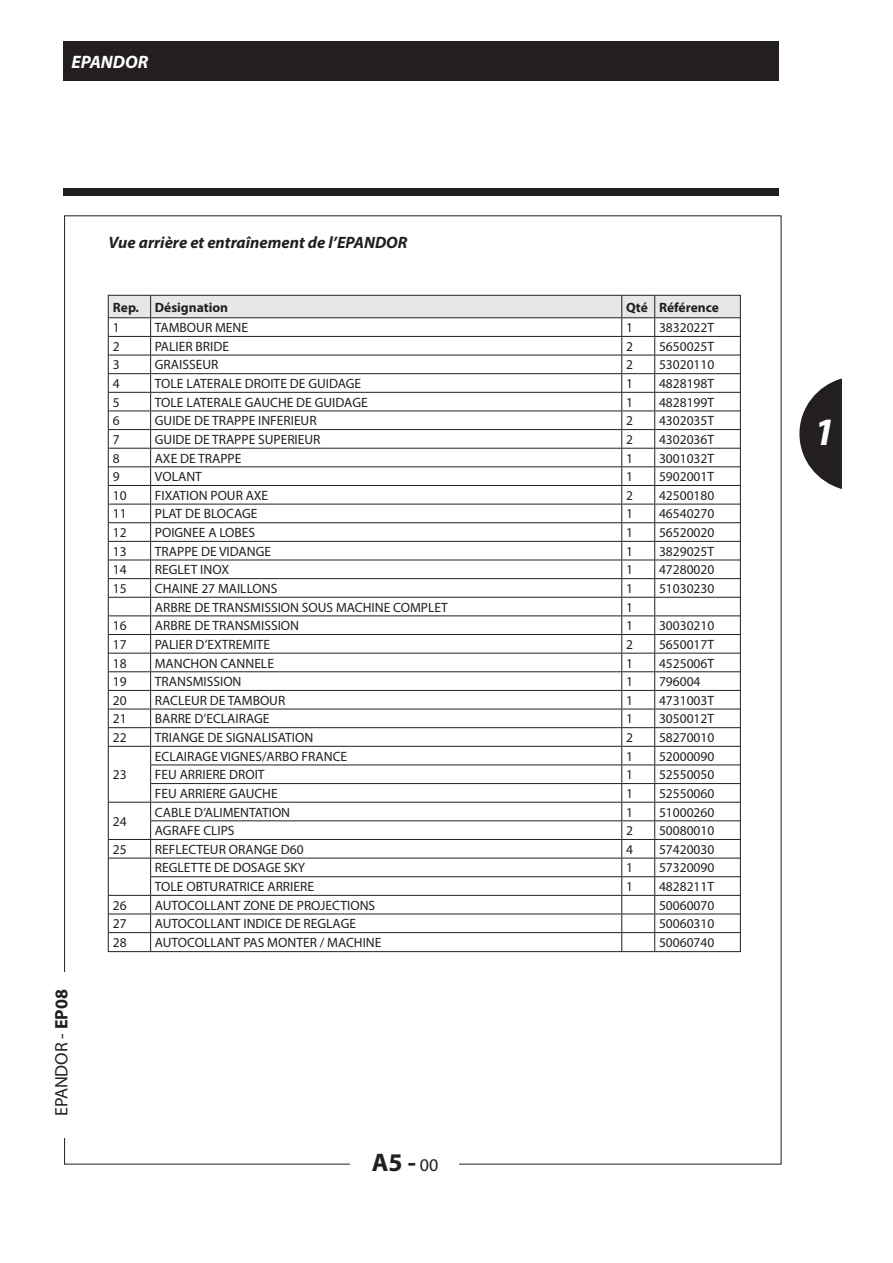
<style>
.page{position:relative;width:893px;height:1263px;background:#fff}
.page>*{position:absolute;margin:0;border:0;box-sizing:border-box;transform-origin:0 0}
.t1{font:italic 700 39px "Myriad Pro";color:#fff}
.t2{font:700 25.5px "Myriad Pro";color:#231f20}
.EP08{font:18px "Myriad Pro";color:#231f20}
.t3{font:italic 700 18px "Myriad Pro";color:#fff}
.t4{font:italic 700 16.5px "Myriad Pro";color:#231f20}
.Ligne_DES{font:13.5px "Myriad Pro";color:#231f20}
.Ligne_Ref{font:13.5px "Myriad Pro";color:#231f20}
.Ligne_Qte{font:13.5px "Myriad Pro";color:#231f20}
.En_tete_DES{font:700 13.5px "Myriad Pro";color:#231f20}
.En_tete_Ref{font:700 13.5px "Myriad Pro";color:#231f20}
.En_tete_REP{font:700 13.5px "Myriad Pro";color:#231f20}
.En_tete_Qte{font:700 13.5px "Myriad Pro";color:#231f20}
.s1{font-weight:700}
.s2{font-weight:400;font-size:18px}
</style>
<div class="page">
<svg style="left:799px;top:378px;width:43px;height:111px"></svg>
<div style="left:63px;top:188px;width:715px;height:8px;background:#231f20"></div>
<div style="left:63px;top:42px;width:715px;height:39px;background:#231f20"></div>
<svg style="left:110px;top:297px;width:629px;height:653px"></svg>
<p class="t3" style="left:71px;top:50px;width:78px">EPANDOR</p>
<p class="t4" style="left:109px;top:232px;width:300px">Vue arrière et entraînement de l’EPANDOR</p>
<p class="En_tete_REP" style="left:113px;top:298px;width:28px">Rep.</p>
<p class="En_tete_DES" style="left:155px;top:298px;width:75px">Désignation</p>
<p class="En_tete_Qte" style="left:626px;top:298px;width:23px">Qté</p>
<p class="En_tete_Ref" style="left:659px;top:298px;width:61px">Référence</p>
<p class="Ligne_Ref" style="left:113px;top:319px;width:8px">1</p>
<p class="Ligne_DES" style="left:155px;top:319px;width:95px">TAMBOUR MENE</p>
<p class="Ligne_Qte" style="left:626px;top:319px;width:8px">1</p>
<p class="Ligne_Ref" style="left:659px;top:319px;width:57px">3832022T</p>
<p class="Ligne_Ref" style="left:113px;top:338px;width:8px">2</p>
<p class="Ligne_DES" style="left:155px;top:338px;width:76px">PALIER BRIDE</p>
<p class="Ligne_Qte" style="left:626px;top:338px;width:8px">2</p>
<p class="Ligne_Ref" style="left:659px;top:338px;width:57px">5650025T</p>
<p class="Ligne_Ref" style="left:113px;top:357px;width:8px">3</p>
<p class="Ligne_DES" style="left:155px;top:357px;width:65px">GRAISSEUR</p>
<p class="Ligne_Qte" style="left:626px;top:357px;width:8px">2</p>
<p class="Ligne_Ref" style="left:659px;top:357px;width:57px">53020110</p>
<p class="Ligne_Ref" style="left:113px;top:375px;width:8px">4</p>
<p class="Ligne_DES" style="left:155px;top:375px;width:208px">TOLE LATERALE DROITE DE GUIDAGE</p>
<p class="Ligne_Qte" style="left:626px;top:375px;width:8px">1</p>
<p class="Ligne_Ref" style="left:659px;top:375px;width:57px">4828198T</p>
<p class="Ligne_Ref" style="left:113px;top:394px;width:8px">5</p>
<p class="Ligne_DES" style="left:155px;top:394px;width:214px">TOLE LATERALE GAUCHE DE GUIDAGE</p>
<p class="Ligne_Qte" style="left:626px;top:394px;width:8px">1</p>
<p class="Ligne_Ref" style="left:659px;top:394px;width:57px">4828199T</p>
<p class="Ligne_Ref" style="left:113px;top:412px;width:8px">6</p>
<p class="Ligne_DES" style="left:155px;top:412px;width:163px">GUIDE DE TRAPPE INFERIEUR</p>
<p class="Ligne_Qte" style="left:626px;top:412px;width:8px">2</p>
<p class="Ligne_Ref" style="left:659px;top:412px;width:57px">4302035T</p>
<p class="Ligne_Ref" style="left:113px;top:431px;width:8px">7</p>
<p class="Ligne_DES" style="left:155px;top:431px;width:167px">GUIDE DE TRAPPE SUPERIEUR</p>
<p class="Ligne_Qte" style="left:626px;top:431px;width:8px">2</p>
<p class="Ligne_Ref" style="left:659px;top:431px;width:57px">4302036T</p>
<p class="Ligne_Ref" style="left:113px;top:450px;width:8px">8</p>
<p class="Ligne_DES" style="left:155px;top:450px;width:88px">AXE DE TRAPPE</p>
<p class="Ligne_Qte" style="left:626px;top:450px;width:8px">1</p>
<p class="Ligne_Ref" style="left:659px;top:450px;width:57px">3001032T</p>
<p class="Ligne_Ref" style="left:113px;top:468px;width:8px">9</p>
<p class="Ligne_DES" style="left:155px;top:468px;width:49px">VOLANT</p>
<p class="Ligne_Qte" style="left:626px;top:468px;width:8px">1</p>
<p class="Ligne_Ref" style="left:659px;top:468px;width:57px">5902001T</p>
<p class="Ligne_Ref" style="left:113px;top:487px;width:15px">10</p>
<p class="Ligne_DES" style="left:155px;top:487px;width:115px">FIXATION POUR AXE</p>
<p class="Ligne_Qte" style="left:626px;top:487px;width:8px">2</p>
<p class="Ligne_Ref" style="left:659px;top:487px;width:57px">42500180</p>
<p class="Ligne_Ref" style="left:113px;top:506px;width:15px">11</p>
<p class="Ligne_DES" style="left:155px;top:506px;width:104px">PLAT DE BLOCAGE</p>
<p class="Ligne_Qte" style="left:626px;top:506px;width:8px">1</p>
<p class="Ligne_Ref" style="left:659px;top:506px;width:57px">46540270</p>
<p class="Ligne_Ref" style="left:113px;top:524px;width:15px">12</p>
<p class="Ligne_DES" style="left:155px;top:524px;width:102px">POIGNEE A LOBES</p>
<p class="Ligne_Qte" style="left:626px;top:524px;width:8px">1</p>
<p class="Ligne_Ref" style="left:659px;top:524px;width:57px">56520020</p>
<p class="Ligne_Ref" style="left:113px;top:543px;width:15px">13</p>
<p class="Ligne_DES" style="left:155px;top:543px;width:118px">TRAPPE DE VIDANGE</p>
<p class="Ligne_Qte" style="left:626px;top:543px;width:8px">1</p>
<p class="Ligne_Ref" style="left:659px;top:543px;width:57px">3829025T</p>
<p class="Ligne_Ref" style="left:113px;top:561px;width:15px">14</p>
<p class="Ligne_DES" style="left:155px;top:561px;width:76px">REGLET INOX</p>
<p class="Ligne_Qte" style="left:626px;top:561px;width:8px">1</p>
<p class="Ligne_Ref" style="left:659px;top:561px;width:57px">47280020</p>
<p class="Ligne_Ref" style="left:113px;top:580px;width:15px">15</p>
<p class="Ligne_DES" style="left:155px;top:580px;width:124px">CHAINE 27 MAILLONS</p>
<p class="Ligne_Qte" style="left:626px;top:580px;width:8px">1</p>
<p class="Ligne_Ref" style="left:659px;top:580px;width:57px">51030230</p>
<p class="Ligne_DES" style="left:155px;top:599px;width:295px">ARBRE DE TRANSMISSION SOUS MACHINE COMPLET</p>
<p class="Ligne_Qte" style="left:626px;top:599px;width:8px">1</p>
<p class="Ligne_Ref" style="left:113px;top:617px;width:15px">16</p>
<p class="Ligne_DES" style="left:155px;top:617px;width:146px">ARBRE DE TRANSMISSION</p>
<p class="Ligne_Qte" style="left:626px;top:617px;width:8px">1</p>
<p class="Ligne_Ref" style="left:659px;top:617px;width:57px">30030210</p>
<p class="Ligne_Ref" style="left:113px;top:636px;width:15px">17</p>
<p class="Ligne_DES" style="left:155px;top:636px;width:117px">PALIER D’EXTREMITE</p>
<p class="Ligne_Qte" style="left:626px;top:636px;width:8px">2</p>
<p class="Ligne_Ref" style="left:659px;top:636px;width:57px">5650017T</p>
<p class="Ligne_Ref" style="left:113px;top:655px;width:15px">18</p>
<p class="Ligne_DES" style="left:155px;top:655px;width:121px">MANCHON CANNELE</p>
<p class="Ligne_Qte" style="left:626px;top:655px;width:8px">1</p>
<p class="Ligne_Ref" style="left:659px;top:655px;width:57px">4525006T</p>
<p class="Ligne_Ref" style="left:113px;top:673px;width:15px">19</p>
<p class="Ligne_DES" style="left:155px;top:673px;width:88px">TRANSMISSION</p>
<p class="Ligne_Qte" style="left:626px;top:673px;width:8px">1</p>
<p class="Ligne_Ref" style="left:659px;top:673px;width:43px">796004</p>
<p class="Ligne_Ref" style="left:113px;top:692px;width:15px">20</p>
<p class="Ligne_DES" style="left:155px;top:692px;width:132px">RACLEUR DE TAMBOUR</p>
<p class="Ligne_Qte" style="left:626px;top:692px;width:8px">1</p>
<p class="Ligne_Ref" style="left:659px;top:692px;width:57px">4731003T</p>
<p class="Ligne_Ref" style="left:113px;top:710px;width:15px">21</p>
<p class="Ligne_DES" style="left:155px;top:710px;width:116px">BARRE D’ECLAIRAGE</p>
<p class="Ligne_Qte" style="left:626px;top:710px;width:8px">1</p>
<p class="Ligne_Ref" style="left:659px;top:710px;width:57px">3050012T</p>
<p class="Ligne_Ref" style="left:113px;top:729px;width:15px">22</p>
<p class="Ligne_DES" style="left:155px;top:729px;width:160px">TRIANGE DE SIGNALISATION</p>
<p class="Ligne_Qte" style="left:626px;top:729px;width:8px">2</p>
<p class="Ligne_Ref" style="left:659px;top:729px;width:57px">58270010</p>
<p class="Ligne_Ref" style="left:113px;top:766px;width:15px">23</p>
<p class="Ligne_DES" style="left:155px;top:748px;width:194px">ECLAIRAGE VIGNES/ARBO FRANCE</p>
<p class="Ligne_Qte" style="left:626px;top:748px;width:8px">1</p>
<p class="Ligne_Ref" style="left:659px;top:748px;width:57px">52000090</p>
<p class="Ligne_DES" style="left:155px;top:766px;width:111px">FEU ARRIERE DROIT</p>
<p class="Ligne_Qte" style="left:626px;top:766px;width:8px">1</p>
<p class="Ligne_Ref" style="left:659px;top:766px;width:57px">52550050</p>
<p class="Ligne_DES" style="left:155px;top:785px;width:124px">FEU ARRIERE GAUCHE</p>
<p class="Ligne_Qte" style="left:626px;top:785px;width:8px">1</p>
<p class="Ligne_Ref" style="left:659px;top:785px;width:57px">52550060</p>
<p class="Ligne_Ref" style="left:113px;top:813px;width:15px">24</p>
<p class="Ligne_DES" style="left:155px;top:804px;width:137px">CABLE D’ALIMENTATION</p>
<p class="Ligne_Qte" style="left:626px;top:804px;width:8px">1</p>
<p class="Ligne_Ref" style="left:659px;top:804px;width:57px">51000260</p>
<p class="Ligne_DES" style="left:155px;top:822px;width:81px">AGRAFE CLIPS</p>
<p class="Ligne_Qte" style="left:626px;top:822px;width:8px">2</p>
<p class="Ligne_Ref" style="left:659px;top:822px;width:57px">50080010</p>
<p class="EP08" style="left:50px;top:1116px;width:128px;rotate:-90deg">EPANDOR - <span class="s1">EP08</span></p>
<p class="Ligne_Ref" style="left:113px;top:841px;width:15px">25</p>
<p class="Ligne_DES" style="left:155px;top:841px;width:150px">REFLECTEUR ORANGE D60</p>
<p class="Ligne_Qte" style="left:626px;top:841px;width:8px">4</p>
<p class="Ligne_Ref" style="left:659px;top:841px;width:57px">57420030</p>
<p class="Ligne_DES" style="left:155px;top:860px;width:152px">REGLETTE DE DOSAGE SKY</p>
<p class="Ligne_Qte" style="left:626px;top:860px;width:8px">1</p>
<p class="Ligne_Ref" style="left:659px;top:860px;width:57px">57320090</p>
<p class="Ligne_DES" style="left:155px;top:878px;width:161px">TOLE OBTURATRICE ARRIERE</p>
<p class="Ligne_Qte" style="left:626px;top:878px;width:8px">1</p>
<p class="Ligne_Ref" style="left:659px;top:878px;width:57px">4828211T</p>
<p class="Ligne_Ref" style="left:113px;top:897px;width:15px">26</p>
<p class="Ligne_DES" style="left:155px;top:897px;width:222px">AUTOCOLLANT ZONE DE PROJECTIONS</p>
<p class="Ligne_Ref" style="left:659px;top:897px;width:57px">50060070</p>
<p class="Ligne_Ref" style="left:113px;top:915px;width:15px">27</p>
<p class="Ligne_DES" style="left:155px;top:915px;width:203px">AUTOCOLLANT INDICE DE REGLAGE</p>
<p class="Ligne_Ref" style="left:659px;top:915px;width:57px">50060310</p>
<p class="Ligne_Ref" style="left:113px;top:934px;width:15px">28</p>
<p class="Ligne_DES" style="left:155px;top:934px;width:228px">AUTOCOLLANT PAS MONTER / MACHINE</p>
<p class="Ligne_Ref" style="left:659px;top:934px;width:57px">50060740</p>
<p class="t2" style="left:372px;top:1146px;width:68px">A5 - <span class="s2">00</span></p>
<h1 class="t1" style="left:814px;top:407px;width:23px">1</h1>
</div>
